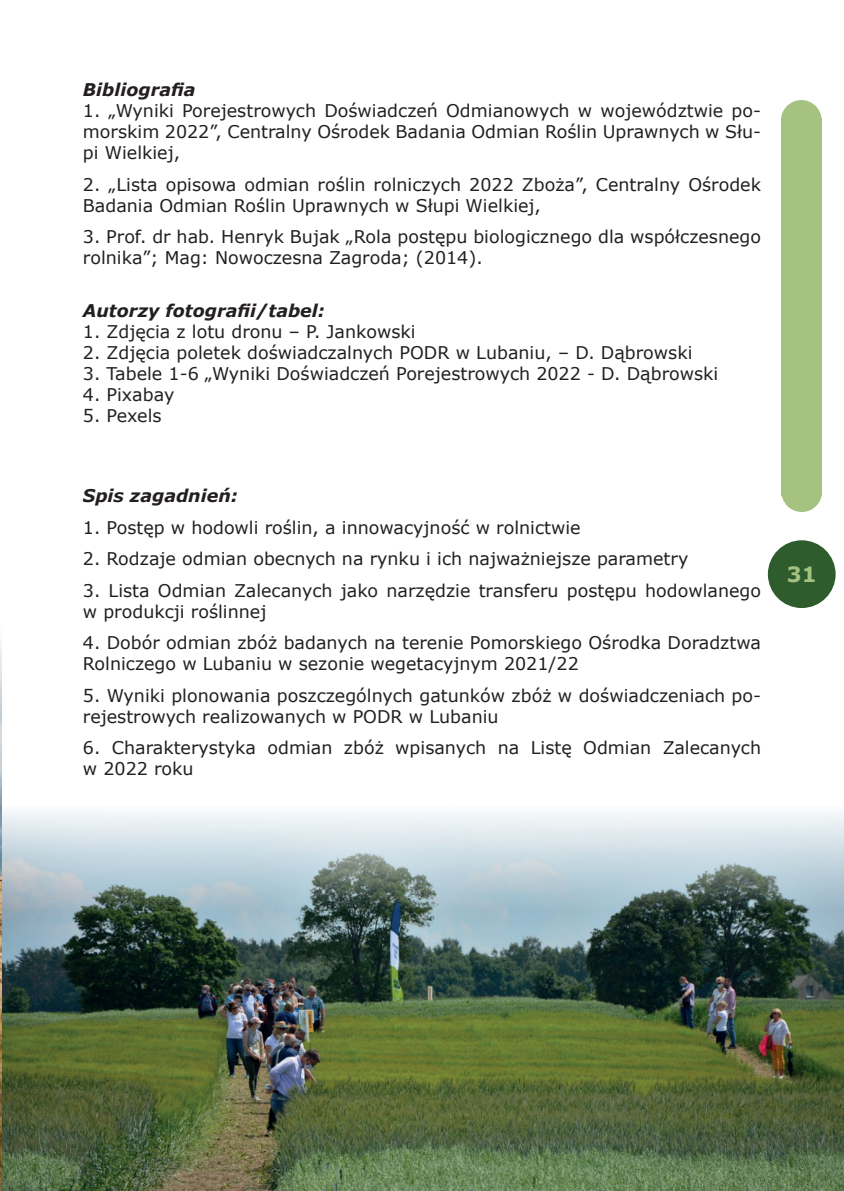
<style>
.page{position:relative;width:844px;height:1191px;background:#fff}
.page>*{position:absolute;margin:0;border:0;box-sizing:border-box;transform-origin:0 0}
.t1{font:700 21px "Verdana";color:#a6c280}
.t2{font:17.5px/21px "Verdana";color:#231f20}
.t3{font:italic 700 17.5px "Verdana";color:#231f20}
</style>
<div class="page">
<div style="left:767px;top:540px;width:68px;height:68px;background:#2e5c2c;border-radius:50%"></div>
<div style="left:781px;top:471px;width:40px;height:41px;background:#a6c280;border-radius:50%"></div>
<div style="left:781px;top:118px;width:40px;height:378px;background:#a6c280"></div>
<div style="left:780px;top:100px;width:41px;height:41px;background:#a6c280;border-radius:50%"></div>
<img style="left:1px;top:806px;width:842px;height:385px">
<img style="left:0;top:642px;width:1px;height:549px">
<p class="t3" style="left:83px;top:77px;width:114px">Bibliografia</p>
<p class="t2" style="left:83px;top:100px;width:679px;text-align:justify">1. „Wyniki Porejestrowych Doświadczeń Odmianowych w województwie po&shy;morskim 2022”, Centralny Ośrodek Badania Odmian Roślin Uprawnych w Słu&shy;pi Wielkiej,</p>
<p class="t2" style="left:83px;top:174px;width:679px">2. „Lista opisowa odmian roślin rolniczych 2022 Zboża”, Centralny Ośrodek<br>Badania Odmian Roślin Uprawnych w Słupi Wielkiej,</p>
<p class="t2" style="left:83px;top:226px;width:679px">3. Prof. dr hab. Henryk Bujak „Rola postępu biologicznego dla współczesnego rolnika”; Mag: Nowoczesna Zagroda; (2014).</p>
<p class="t3" style="left:83px;top:298px;width:243px">Autorzy fotografii/tabel:</p>
<p class="t2" style="left:83px;top:321px;width:334px">1. Zdjęcia z lotu dronu – P. Jankowski</p>
<p class="t2" style="left:83px;top:342px;width:611px">2. Zdjęcia poletek doświadczalnych PODR w Lubaniu, – D. Dąbrowski</p>
<p class="t2" style="left:83px;top:363px;width:637px">3. Tabele 1-6 „Wyniki Doświadczeń Porejestrowych 2022 - D. Dąbrowski</p>
<p class="t2" style="left:83px;top:384px;width:93px">4. Pixabay</p>
<p class="t2" style="left:83px;top:405px;width:80px">5. Pexels</p>
<p class="t3" style="left:83px;top:483px;width:156px">Spis zagadnień:</p>
<p class="t2" style="left:83px;top:517px;width:499px">1. Postęp w hodowli roślin, a innowacyjność w rolnictwie</p>
<p class="t2" style="left:83px;top:548px;width:606px">2. Rodzaje odmian obecnych na rynku i ich najważniejsze parametry</p>
<p class="t2" style="left:83px;top:580px;width:679px">3. Lista Odmian Zalecanych jako narzędzie transferu postępu hodowlanego w produkcji roślinnej</p>
<p class="t2" style="left:83px;top:632px;width:679px">4. Dobór odmian zbóż badanych na terenie Pomorskiego Ośrodka Doradztwa<br>Rolniczego w Lubaniu w sezonie wegetacyjnym 2021/22</p>
<p class="t2" style="left:83px;top:685px;width:679px">5. Wyniki plonowania poszczególnych gatunków zbóż w doświadczeniach po&shy;rejestrowych realizowanych w PODR w Lubaniu</p>
<p class="t2" style="left:83px;top:737px;width:679px">6. Charakterystyka odmian zbóż wpisanych na Listę Odmian Zalecanych w 2022 roku</p>
<p class="t1" style="left:786px;top:559px;width:31px">31</p>
</div>
